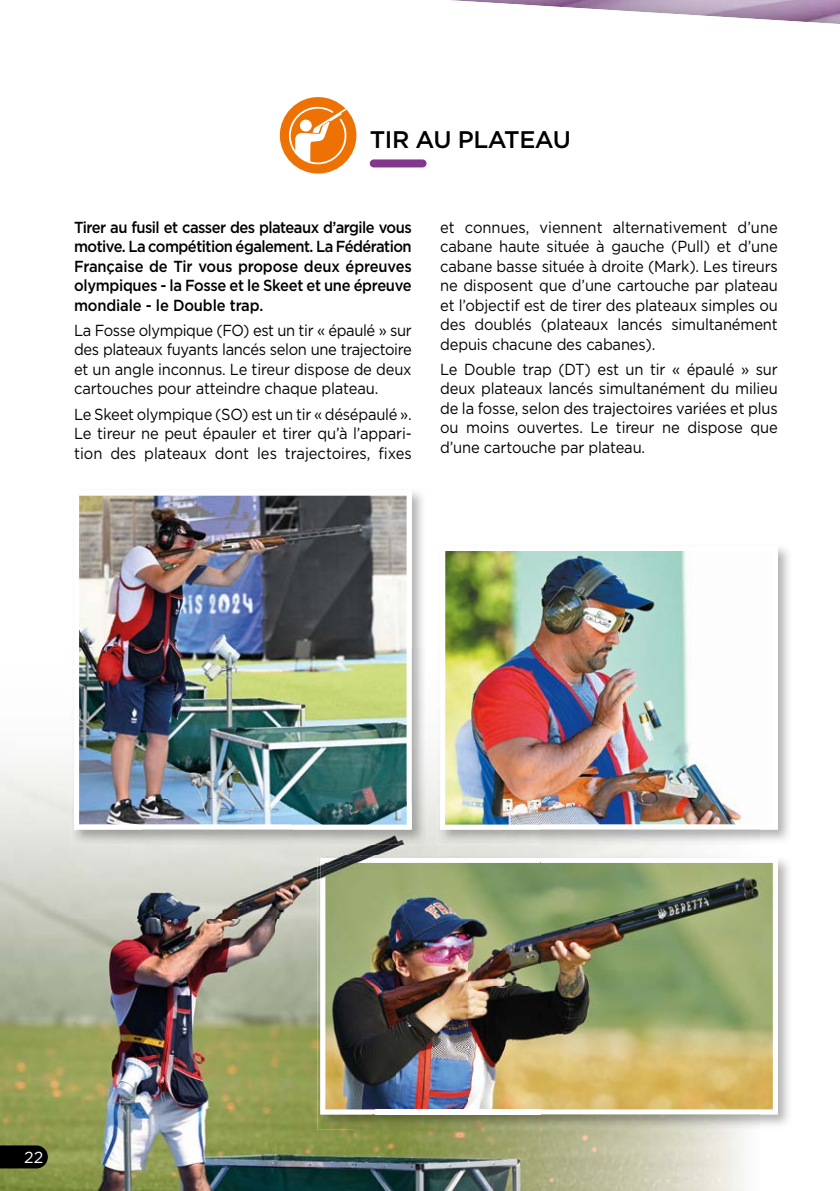
<style>
.page{position:relative;width:840px;height:1191px;background:#fff}
.page>*{position:absolute;margin:0;border:0;box-sizing:border-box;transform-origin:0 0}
.t1{font:500 24px "Gotham";letter-spacing:-.02em;color:#000}
.t2{font:16px/19.6px "Gotham";letter-spacing:-.01em;color:#000;text-align:justify;scale:.92 1}
.t3{font:500 16px/19.6px "Gotham";letter-spacing:-.02em;color:#000;text-align:justify;scale:.92 1}
.t4{font:16px "Gotham";color:#fff}
</style>
<div class="page">
<svg style="left:279px;top:0;width:560px;height:174px"></svg>
<img style="left:411px;top:648px;width:26px;height:154px">
<img style="left:137px;top:845px;width:156px;height:74px">
<img style="left:0;top:919px;width:293px;height:272px">
<img style="left:540px;top:1114px;width:218px;height:77px">
<img style="left:375px;top:862px;width:398px;height:248px">
<img style="left:440px;top:548px;width:337px;height:281px">
<img style="left:74px;top:495px;width:333px;height:334px">
<img style="left:293px;top:802px;width:247px;height:65px">
<img style="left:293px;top:867px;width:61px;height:324px">
<img style="left:354px;top:1129px;width:186px;height:62px">
<img style="left:317px;top:855px;width:223px;height:68px">
<img style="left:317px;top:923px;width:55px;height:206px">
<img style="left:372px;top:1114px;width:168px;height:15px">
<img style="left:320px;top:858px;width:220px;height:64px">
<img style="left:320px;top:921px;width:55px;height:193px">
<img style="left:375px;top:1109px;width:165px;height:1px">
<img style="left:437px;top:802px;width:103px;height:42px">
<img style="left:440px;top:802px;width:100px;height:27px">
<img style="left:293px;top:802px;width:133px;height:43px">
<img style="left:293px;top:802px;width:118px;height:27px">
<svg style="left:0;top:1145px;width:48px;height:23px"></svg>
<div style="left:280px;top:97px;width:76px;height:77px;background:#ee7203;border-radius:50%"></div>
<svg style="left:289px;top:107px;width:59px;height:57px"></svg>
<div style="left:369px;top:159px;width:57px;height:8px;background:#82368c;border-radius:4px"></div>
<h1 class="t1" style="left:369px;top:124px;width:203px">TIR AU PLATEAU</h1>
<p class="t3" style="left:74px;top:217px;width:368px">Tirer au fusil et casser des plateaux d’argile vous motive. La compétition également. La Fédération Française de Tir vous propose deux épreuves olympiques - la Fosse et le Skeet et une épreuve mondiale - le Double trap.</p>
<p class="t2" style="left:74px;top:320px;width:368px">La Fosse olympique (FO) est un tir « épaulé » sur des plateaux fuyants lancés selon une trajectoire et un angle inconnus. Le tireur dispose de deux cartouches pour atteindre chaque plateau.</p>
<p class="t2" style="left:74px;top:404px;width:368px">Le Skeet olympique (SO) est un tir « désépaulé ».<br>Le tireur ne peut épauler et tirer qu’à l’appari&shy;tion des plateaux dont les trajectoires, fixes</p>
<p class="t2" style="left:440px;top:217px;width:368px">et connues, viennent alternativement d’une cabane haute située à gauche (Pull) et d’une cabane basse située à droite (Mark). Les tireurs ne disposent que d’une cartouche par plateau et l’objectif est de tirer des plateaux simples ou des doublés ( plateaux lancés simultanément depuis chacune des cabanes).</p>
<p class="t2" style="left:440px;top:359px;width:368px">Le Double trap (DT) est un tir « épaulé » sur deux plateaux lancés simultanément du milieu de la fosse, selon des trajectoires variées et plus ou moins ouvertes. Le tireur ne dispose que d’une cartouche par plateau.</p>
<p class="t4" style="left:24px;top:1146px;width:21px">22</p>
</div>
